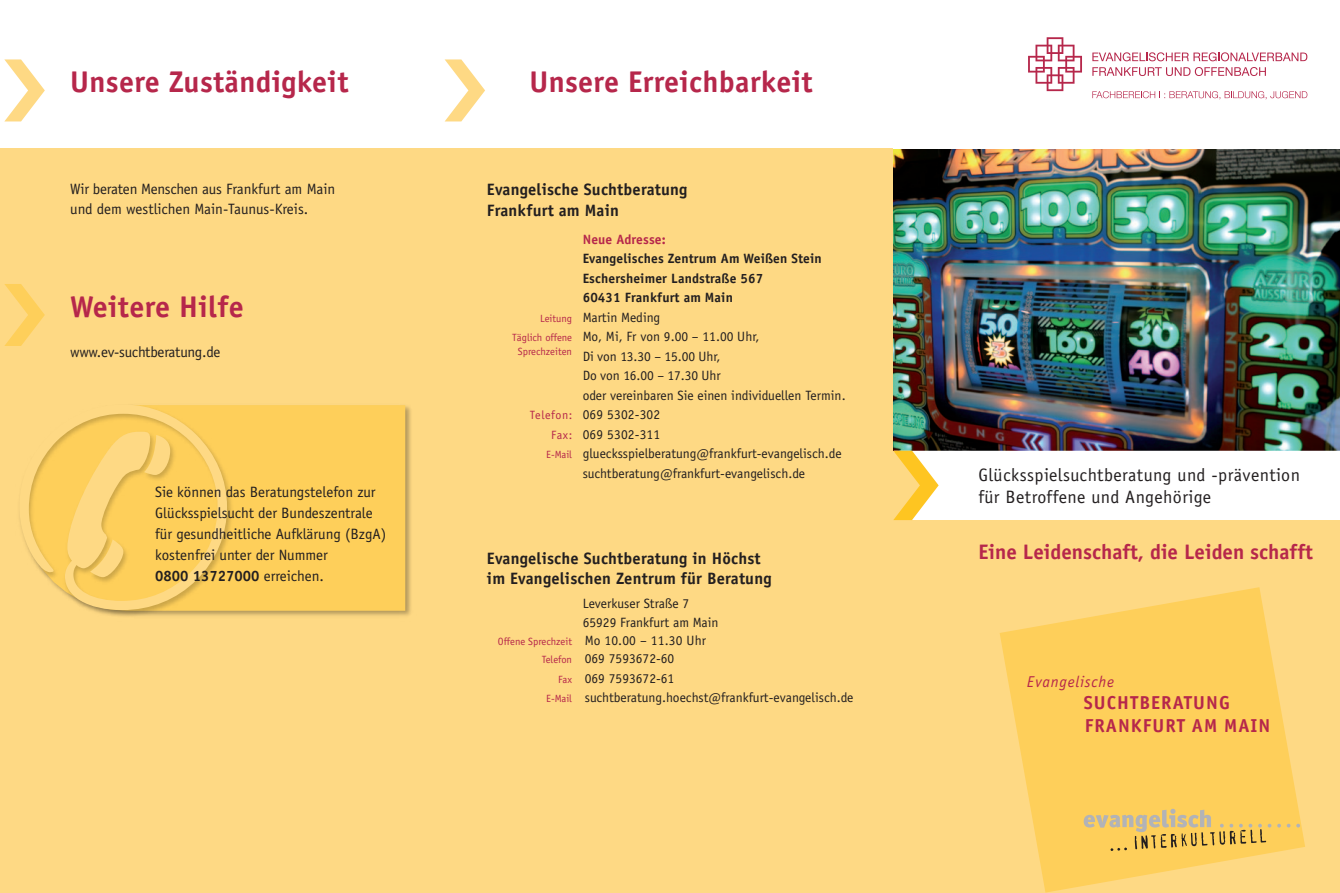
<style>
.page{position:relative;width:1340px;height:893px;background:#fff}
.page>*{position:absolute;margin:0;border:0;box-sizing:border-box;transform-origin:0 0}
.t1{font:700 30px "Officina Sans";letter-spacing:.01em;color:#b6274b}
.t2{font:700 21px "Officina Sans";color:#b6274b}
.t3{font:700 18.75px "Officina Sans";letter-spacing:.055em;color:#b6274b}
.t4{font:18px "Officina Sans";letter-spacing:.025em;color:#231f20}
.t5{font:700 16.5px "Officina Sans";letter-spacing:.01em;color:#231f20}
.t6{font:italic 15.75px "Officina Sans";letter-spacing:.05em;color:#b6274b}
.t7{font:15px "Officina Sans";color:#231f20}
.t8{font:700 15px "Officina Sans";color:#231f20}
.t9{font:13.5px "Officina Sans";color:#231f20}
.t10{font:700 13.5px "Officina Sans";letter-spacing:.01em;color:#231f20}
.t11{font:700 13.5px "Officina Sans";letter-spacing:.01em;color:#b6274b}
.t12{font:10.5px "Officina Sans";color:#b6274b}
.s1{font-weight:400}
.s2{font-size:10.5px;color:#b6274b}
.s3{font-size:12px;color:#b6274b}
.s4{font-size:13.5px;color:#231f20}
</style>
<div class="page">
<div style="left:0;top:149px;width:893px;height:744px;background:#fed984"></div>
<div style="left:893px;top:149px;width:446px;height:744px;background:#fed984"></div>
<img style="left:893px;top:149px;width:446px;height:302px">
<img style="left:285px;top:405px;width:126px;height:211px">
<div style="left:285px;top:405px;width:120px;height:206px;background:#fecf5a"></div>
<svg style="left:999px;top:587px;width:306px;height:306px;fill:#fecf5a"></svg>
<svg style="left:1286px;top:824px;width:4px;height:3px"></svg>
<svg style="left:1083px;top:809px;width:188px;height:42px;background:#e5c064"></svg>
<svg style="left:1028px;top:37px;width:54px;height:54px"></svg>
<svg style="left:1092px;top:67px;width:173px;height:9px"></svg>
<svg style="left:1092px;top:52px;width:215px;height:9px"></svg>
<svg style="left:1092px;top:91px;width:215px;height:8px"></svg>
<div style="left:894px;top:451px;width:445px;height:69px;background:#fff"></div>
<svg style="left:19px;top:405px;width:208px;height:205px;background:#f0c55a"></svg>
<p class="t1" style="left:70px;top:70px;width:280px">Unsere Zuständigkeit</p>
<p class="t7" style="left:70px;top:183px;width:267px">Wir beraten Menschen aus Frankfurt am Main</p>
<p class="t7" style="left:70px;top:203px;width:239px">und dem westlichen Main-Taunus-Kreis.</p>
<p class="t1" style="left:70px;top:295px;width:175px">Weitere Hilfe</p>
<p class="t7" style="left:70px;top:346px;width:152px">www.ev-suchtberatung.de</p>
<p class="t7" style="left:155px;top:486px;width:222px">Sie können das Beratungstelefon zur</p>
<p class="t7" style="left:155px;top:507px;width:219px">Glücksspielsucht der Bundeszentrale</p>
<p class="t7" style="left:155px;top:528px;width:233px">für gesundheitliche Aufklärung (BzgA)</p>
<p class="t7" style="left:155px;top:549px;width:174px">kostenfrei unter der Nummer</p>
<p class="t8" style="left:155px;top:570px;width:170px">0800 13727000 <span class="s1">erreichen.</span></p>
<p class="t1" style="left:529px;top:70px;width:284px">Unsere Erreichbarkeit</p>
<p class="t5" style="left:487px;top:183px;width:202px">Evangelische Suchtberatung</p>
<p class="t5" style="left:487px;top:204px;width:133px">Frankfurt am Main</p>
<p class="t11" style="left:582px;top:234px;width:85px">Neue Adresse:</p>
<p class="t10" style="left:582px;top:253px;width:241px">Evangelisches Zentrum Am Weißen Stein</p>
<p class="t10" style="left:582px;top:273px;width:182px">Eschersheimer Landstraße 567</p>
<p class="t10" style="left:582px;top:292px;width:152px">60431 Frankfurt am Main</p>
<p class="t9" style="left:540px;top:312px;width:122px"><span class="s2">Leitung</span> Martin Meding</p>
<p class="t9" style="left:512px;top:331px;width:249px"><span class="s2">Täglich offene</span> Mo, Mi, Fr von 9.00 – 11.00 Uhr,</p>
<p class="t9" style="left:518px;top:351px;width:204px"><sup>Sprechzeiten</sup> Di von 13.30 – 15.00 Uhr,</p>
<p class="t9" style="left:582px;top:370px;width:139px">Do von 16.00 – 17.30 Uhr</p>
<p class="t9" style="left:582px;top:390px;width:264px">oder vereinbaren Sie einen individuellen Termin.</p>
<p class="t9" style="left:530px;top:409px;width:132px"><span class="s3">Telefon:</span> 069 5302-302</p>
<p class="t9" style="left:551px;top:429px;width:111px"><span class="s3">Fax:</span> 069 5302-311</p>
<p class="t9" style="left:546px;top:448px;width:297px"><span class="s2">E-Mail</span> gluecksspielberatung@frankfurt-evangelisch.de</p>
<p class="t9" style="left:582px;top:468px;width:224px">suchtberatung@frankfurt-evangelisch.de</p>
<p class="t5" style="left:487px;top:552px;width:275px">Evangelische Suchtberatung in Höchst</p>
<p class="t5" style="left:487px;top:572px;width:286px">im Evangelischen Zentrum für Beratung</p>
<p class="t9" style="left:582px;top:598px;width:108px">Leverkuser Straße 7</p>
<p class="t9" style="left:582px;top:617px;width:137px">65929 Frankfurt am Main</p>
<p class="t12" style="left:498px;top:637px;width:210px">Offene Sprechzeit <span class="s4">Mo 10.00 – 11.30 Uhr</span></p>
<p class="t9" style="left:541px;top:653px;width:134px"><span class="s2">Telefon</span> 069 7593672-60</p>
<p class="t9" style="left:558px;top:673px;width:118px"><span class="s2">Fax</span> 069 7593672-61</p>
<p class="t9" style="left:546px;top:692px;width:309px"><span class="s2">E-Mail</span> suchtberatung.hoechst@frankfurt-evangelisch.de</p>
<p class="t4" style="left:978px;top:468px;width:323px">Glücksspielsuchtberatung und -prävention</p>
<p class="t4" style="left:978px;top:490px;width:234px">für Betroffene und Angehörige</p>
<p class="t2" style="left:978px;top:544px;width:336px">Eine Leidenschaft, die Leiden schafft</p>
<p class="t6" style="left:1027px;top:675px;width:88px">Evangelische</p>
<p class="t3" style="left:1083px;top:695px;width:147px">SUCHTBERATUNG</p>
<p class="t3" style="left:1084px;top:718px;width:187px">FRANKFURT AM MAIN</p>
</div>
